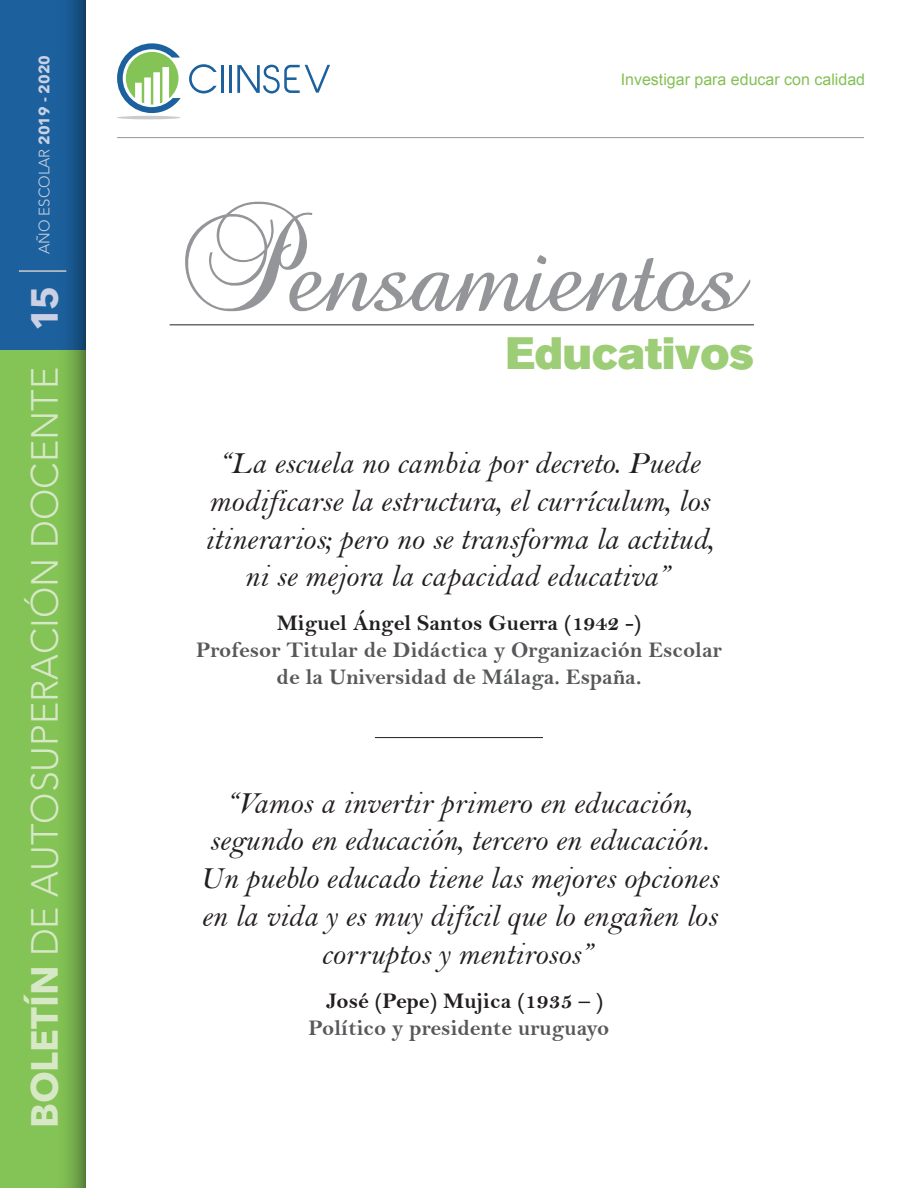
<style>
.page{position:relative;width:918px;height:1188px;background:#fff}
.page>*{position:absolute;margin:0;border:0;box-sizing:border-box;transform-origin:0 0}
.t1{font:70.05px "Baroque Script";color:#939598}
.t2{font:45px "Akzidenz Grotesk BQ Super";color:#9dcd76}
.t3{font:300 37.5px "Avenir LT Std";color:#d7e8c7}
.t4{font:31.5px/37.8px "Bell MT Italic";color:#231f20;text-align:center}
.t5{font:22.5px/27px "Bell MT Bold";color:#57585a;text-align:center}
.t6{font:22.5px "Bell MT Bold";color:#231f20}
.t7{font:16.05px "Arial";color:#84c056}
.t8{font:300 15px "Avenir LT Std";color:#cad1e4}
.s1{font-family:"Avenir Next LT Pro";font-weight:700}
.s2{font-family:"Avenir Next LT Pro";font-weight:700;color:#cad1e4}
</style>
<div class="page">
<svg style="left:117px;top:43px;width:64px;height:70px"></svg>
<hr style="left:117px;top:116px;width:64px;height:3px;background:#cacccb;border-radius:50%">
<hr style="left:221px;top:65px;width:3px;height:28px;background:#1c619d">
<hr style="left:229px;top:65px;width:3px;height:28px;background:#1c619d">
<svg style="left:237px;top:65px;width:93px;height:28px"></svg>
<svg style="left:189px;top:64px;width:28px;height:29px"></svg>
<div style="left:0;top:350px;width:85px;height:838px;background:#84c355"></div>
<div style="left:0;top:0;width:85px;height:350px;background:#1c619d"></div>
<svg style="left:66px;top:0;width:19px;height:1188px"></svg>
<hr style="left:117px;top:137px;width:747px;height:1px;background:#939598">
<hr style="left:19px;top:270px;width:47px;height:2px;background:#cacccb">
<hr style="left:170px;top:325px;width:584px;height:1px;background:#231f20">
<hr style="left:375px;top:737px;width:168px;height:1px;background:#231f20">
<p class="t8" style="left:35px;top:254px;width:200px;rotate:-90deg">año escolar <span class="s1">2019 - 2020</span></p>
<p class="t3" style="left:23px;top:1128px;width:844px;rotate:-90deg"><span class="s1">Boletín</span> de Autosuperación Docente <span class="s2">15</span></p>
<p class="t7" style="left:621px;top:69px;width:246px">Investigar para educar con calidad</p>
<h1 class="t1" style="left:184px;top:246px;width:557px">Pensamientos</h1>
<h2 class="t2" style="left:506px;top:327px;width:250px">Educativos</h2>
<p class="t4" style="left:205px;top:444px;width:510px">“La escuela no cambia por decreto. Puede modificarse la estructura, el currículum, los itinerarios; pero no se transforma la actitud, ni se mejora la capacidad educativa”</p>
<p class="t6" style="left:277px;top:610px;width:366px">Miguel Ángel Santos Guerra (1942 -)</p>
<p class="t5" style="left:196px;top:637px;width:527px">Profesor Titular de Didáctica y Organización Escolar de la Universidad de Málaga. España.</p>
<p class="t4" style="left:200px;top:784px;width:520px">“Vamos a invertir primero en educación, segundo en educación, tercero en educación.<br>Un pueblo educado tiene las mejores opciones en la vida y es muy difícil que lo engañen los corruptos y mentirosos”</p>
<p class="t6" style="left:327px;top:987px;width:278px">José (Pepe) Mujica (1935 – )</p>
<p class="t5" style="left:308px;top:1014px;width:303px">Político y presidente uruguayo</p>
</div>
